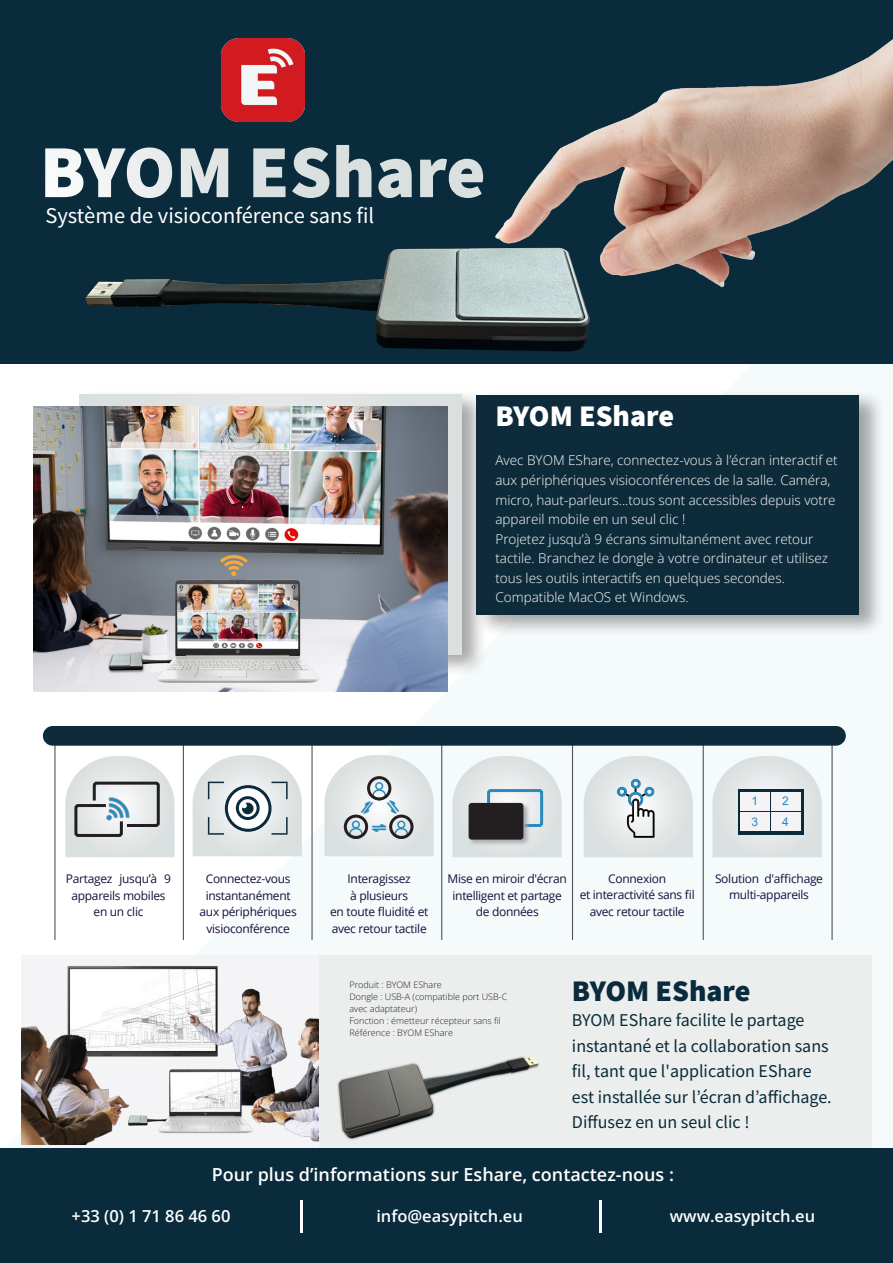
<style>
.page{position:relative;width:893px;height:1263px;background:#fff}
.page>*{position:absolute;margin:0;border:0;box-sizing:border-box;transform-origin:0 0}
.t1{font:900 75px "Source Sans Pro";color:#fff}
.t2{font:900 30px "Source Sans Pro";color:#fff}
.t3{font:900 30px "Source Sans Pro";color:#092b3b}
.t4{font:22.5px "Source Sans Pro";color:#fff}
.t5{font:19.5px "Fredoka One";color:#288abd;scale:.48 1}
.t6{font:18px/25.5px "Source Sans Pro";color:#092b3b}
.t7{font:600 18px "Open Sans";color:#fff}
.t8{font:600 16.5px "Open Sans";color:#fff}
.t9{font:300 13.5px/19.5px "Open Sans";color:#fff}
.t10{font:12px/16.5px "Open Sans";letter-spacing:-.025em;color:#180f3e;text-align:center}
.t11{font:12px "Arial";color:#288abd}
.t12{font:300 9px/12px "Open Sans";color:#231f20}
</style>
<div class="page">
<div style="left:474px;top:389px;width:411px;height:248px;background:#231f20;opacity:.4"></div>
<div style="left:477px;top:395px;width:382px;height:219px;background:#0e2b3b"></div>
<div style="left:77px;top:389px;width:411px;height:288px;background:#231f20;opacity:.4"></div>
<svg style="left:79px;top:395px;width:383px;height:260px"></svg>
<img style="left:0;top:0;width:893px;height:364px">
<img style="left:221px;top:38px;width:83px;height:83px">
<img style="left:34px;top:407px;width:413px;height:285px">
<hr style="left:54px;top:744px;width:2px;height:196px;background:#565462">
<hr style="left:183px;top:744px;width:1px;height:196px;background:#565462">
<hr style="left:311px;top:744px;width:2px;height:196px;background:#565462">
<hr style="left:703px;top:744px;width:1px;height:196px;background:#565462">
<hr style="left:572px;top:744px;width:1px;height:196px;background:#565462">
<hr style="left:441px;top:744px;width:1px;height:196px;background:#565462">
<hr style="left:831px;top:744px;width:2px;height:196px;background:#565462">
<svg style="left:452px;top:756px;width:110px;height:101px"></svg>
<svg style="left:712px;top:756px;width:110px;height:101px"></svg>
<div style="left:487px;top:789px;width:56px;height:38px;border:3px solid #288abd;border-radius:2px"></div>
<svg style="left:467px;top:801px;width:64px;height:46px"></svg>
<div style="left:469px;top:804px;width:54px;height:35px;background:#231f20;border-radius:2px"></div>
<div style="left:469px;top:803px;width:54px;height:37px;border:2px solid #231f20;border-radius:2px"></div>
<svg style="left:65px;top:756px;width:110px;height:101px"></svg>
<svg style="left:584px;top:756px;width:109px;height:101px"></svg>
<div style="left:43px;top:726px;width:803px;height:20px;background:#0e2b3b;border-radius:10px"></div>
<div style="left:738px;top:789px;width:66px;height:45px;background:#092b3b"></div>
<div style="left:740px;top:792px;width:30px;height:19px;background:#f4f3f5"></div>
<div style="left:771px;top:792px;width:30px;height:19px;background:#f4f3f5"></div>
<div style="left:740px;top:812px;width:30px;height:19px;background:#f4f3f5"></div>
<div style="left:771px;top:812px;width:30px;height:19px;background:#f4f3f5"></div>
<img style="left:21px;top:955px;width:298px;height:190px">
<div style="left:549px;top:955px;width:323px;height:193px;background:#ebeeed"></div>
<svg style="left:193px;top:755px;width:109px;height:101px"></svg>
<div style="left:319px;top:955px;width:230px;height:193px;background:#ebeeed"></div>
<img style="left:337px;top:1056px;width:203px;height:84px">
<div style="left:0;top:1148px;width:893px;height:115px;background:#092b3b"></div>
<hr style="left:300px;top:1200px;width:3px;height:33px;background:#fff">
<hr style="left:599px;top:1200px;width:3px;height:33px;background:#fff">
<svg style="left:324px;top:755px;width:110px;height:101px"></svg>
<p class="t1" style="left:40px;top:120px;width:447px">BYOM EShare</p>
<p class="t4" style="left:45px;top:201px;width:330px">Système de visioconférence sans fil</p>
<p class="t2" style="left:495px;top:396px;width:180px">BYOM EShare</p>
<p class="t9" style="left:495px;top:450px;width:344px">Avec BYOM EShare, connectez-vous à l’écran interactif et aux périphériques visioconférences de la salle. Caméra, micro, haut-parleurs...tous sont accessibles depuis votre appareil mobile en un seul clic !</p>
<p class="t9" style="left:495px;top:528px;width:334px">Projetez jusqu’à 9 écrans simultanément avec retour tactile. Branchez le dongle à votre ordinateur et utilisez tous les outils interactifs en quelques secondes.<br>Compatible MacOS et Windows.</p>
<p class="t10" style="left:66px;top:870px;width:107px">Partagez jusqu’à 9 appareils mobiles</p>
<p class="t10" style="left:94px;top:903px;width:51px">en un clic</p>
<p class="t5" style="left:391px;top:824px;width:10px;rotate:90deg">1</p>
<p class="t5" style="left:368px;top:832px;width:10px;rotate:-90deg">1</p>
<p class="t10" style="left:200px;top:870px;width:99px">Connectez-vous instantanément aux périphériques visioconférence</p>
<p class="t10" style="left:348px;top:870px;width:65px">Interagissez</p>
<p class="t10" style="left:350px;top:887px;width:60px">à plusieurs</p>
<p class="t10" style="left:330px;top:903px;width:100px;text-align:left">en toute fluidité et avec retour tactile</p>
<p class="t10" style="left:448px;top:870px;width:121px">Mise en miroir d'écran intelligent et partage</p>
<p class="t10" style="left:476px;top:903px;width:65px">de données</p>
<p class="t10" style="left:608px;top:870px;width:59px">Connexion</p>
<p class="t10" style="left:580px;top:886px;width:116px">et interactivité sans fil</p>
<p class="t10" style="left:590px;top:903px;width:97px">avec retour tactile</p>
<p class="t11" style="left:751px;top:792px;width:8px">1</p>
<p class="t11" style="left:782px;top:792px;width:8px">2</p>
<p class="t11" style="left:751px;top:813px;width:8px">3</p>
<p class="t11" style="left:782px;top:813px;width:8px">4</p>
<p class="t10" style="left:715px;top:870px;width:110px">Solution d'affichage multi-appareils</p>
<p class="t12" style="left:349px;top:978px;width:94px">Produit : BYOM EShare</p>
<p class="t12" style="left:349px;top:990px;width:159px">Dongle : USB-A (compatible port USB-C avec adaptateur)</p>
<p class="t12" style="left:349px;top:1014px;width:153px">Fonction : émetteur récepteur sans fil</p>
<p class="t12" style="left:349px;top:1026px;width:105px">Référence : BYOM EShare</p>
<p class="t3" style="left:572px;top:970px;width:180px">BYOM EShare</p>
<p class="t6" style="left:572px;top:1007px;width:261px">BYOM EShare facilite le partage instantané et la collaboration sans fil, tant que l'application EShare est installée sur l’écran d’affichage.<br>Diffusez en un seul clic !</p>
<p class="t7" style="left:212px;top:1162px;width:464px">Pour plus d’informations sur Eshare, contactez-nous :</p>
<p class="t8" style="left:376px;top:1205px;width:148px">info@easypitch.eu</p>
<p class="t8" style="left:670px;top:1205px;width:147px">www.easypitch.eu</p>
<p class="t8" style="left:72px;top:1205px;width:160px">+33 (0) 1 71 86 46 60</p>
</div>
